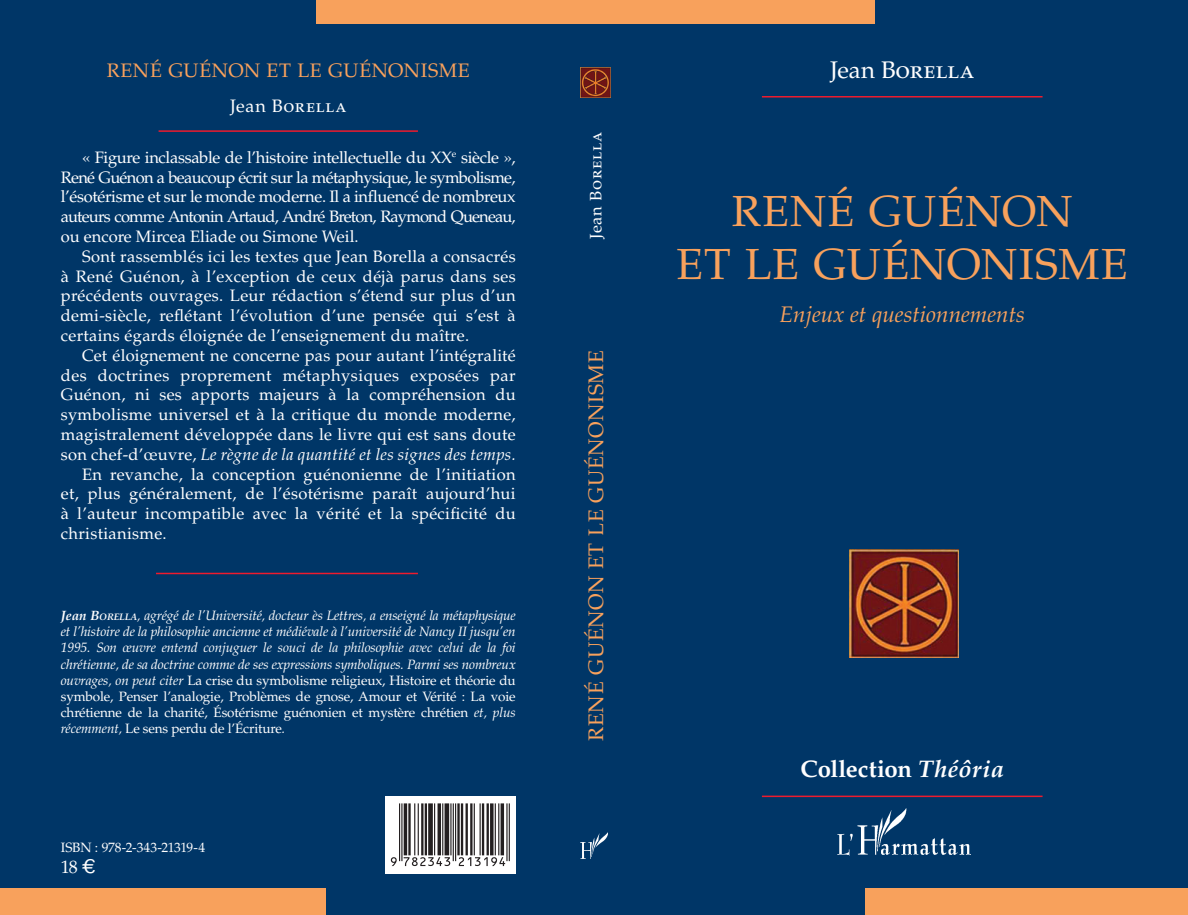
<style>
.page{position:relative;width:1188px;height:915px;background:#003667}
.page>*{position:absolute;margin:0;border:0;box-sizing:border-box;transform-origin:0 0}
.t1{font:43.5px/54px "Palatino";letter-spacing:.02em;color:#f8a15c;text-align:center}
.t2{font:700 24px "Palatino";letter-spacing:-.005em;color:#fff}
.t3{font:24px "Palatino SC";letter-spacing:.005em;color:#fff}
.t4{font:italic 22.5px "Palatino";color:#f8a15c}
.t5{font:21px "Palatino";letter-spacing:.025em;color:#f8a15c}
.t6{font:19.5px "Palatino";letter-spacing:.025em;color:#f8a15c}
.t7{font:18px "Palatino SC";letter-spacing:.05em;color:#fff}
.t8{font:18px "Palatino";color:#fff}
.t9{font:16.5px/19.8px "Palatino";letter-spacing:.02em;color:#fff;text-align:justify}
.t10{font:italic 16.5px "Palatino";letter-spacing:.02em;color:#fff}
.t11{font:16.5px "Palatino SC";letter-spacing:.05em;color:#fff}
.t12{font:italic 13.5px/16.2px "Palatino";letter-spacing:-.01em;color:#fff;text-align:justify}
.t13{font:13.5px "Palatino";letter-spacing:-.025em;color:#fff}
.s1{font-family:"Palatino"}
.s2{font-style:normal}
.s3{font-weight:700}
.s4{font-weight:700;font-size:9.45px}
.s5{font-family:"Palatino SC"}
.s6{font-family:"Geneva"}
.s7{font-style:italic}
</style>
<div class="page">
<div style="left:316px;top:0;width:559px;height:24px;background:#f8a15c"></div>
<div style="left:0;top:888px;width:326px;height:27px;background:#f8a15c"></div>
<div style="left:865px;top:888px;width:323px;height:27px;background:#f8a15c"></div>
<img style="left:838px;top:809px;width:132px;height:47px">
<img style="left:580px;top:833px;width:28px;height:25px">
<img style="left:580px;top:68px;width:30px;height:30px">
<img style="left:850px;top:549px;width:108px;height:109px">
<hr style="left:762px;top:796px;width:281px;height:1px;background:#ee1b2d">
<hr style="left:762px;top:96px;width:281px;height:2px;background:#ee1b2d">
<hr style="left:159px;top:130px;width:259px;height:2px;background:#ee1b2d">
<hr style="left:156px;top:573px;width:262px;height:1px;background:#ee1b2d">
<div style="left:385px;top:796px;width:131px;height:77px;background:#fff"></div>
<svg style="left:391px;top:803px;width:119px;height:63px"></svg>
<p class="t6" style="left:107px;top:59px;width:365px">RENÉ GUÉNON ET LE GUÉNONISME</p>
<p class="t7" style="left:230px;top:95px;width:118px"><span class="s1">Jean B</span>orella</p>
<p class="t9" style="left:61px;top:148px;width:456px;text-indent:21px">« Figure inclassable de l’histoire intellectuelle du XX<sup>e</sup> siècle », René Guénon a beaucoup écrit sur la métaphysique, le symbolisme, l’ésotérisme et sur le monde moderne. Il a influencé de nombreux auteurs comme Antonin Artaud, André Breton, Raymond Queneau, ou encore Mircea Eliade ou Simone Weil.</p>
<p class="t9" style="left:61px;top:247px;width:456px;text-indent:21px">Sont rassemblés ici les textes que Jean Borella a consacrés à René Guénon, à l’exception de ceux déjà parus dans ses précédents ouvrages. Leur rédaction s’étend sur plus d’un demi-siècle, reflétant l’évolution d’une pensée qui s’est à certains égards éloignée de l’enseignement du maître.</p>
<p class="t9" style="left:82px;top:346px;width:435px">Cet éloignement ne concerne pas pour autant l’intégralité</p>
<p class="t9" style="left:61px;top:365px;width:456px">des doctrines proprement métaphysiques exposées par</p>
<p class="t9" style="left:61px;top:385px;width:456px">Guénon, ni ses apports majeurs à la compréhension du</p>
<p class="t9" style="left:61px;top:405px;width:457px">symbolisme universel et à la critique du monde moderne,</p>
<p class="t9" style="left:61px;top:425px;width:456px">magistralement développée dans le livre qui est sans doute</p>
<p class="t10" style="left:61px;top:445px;width:457px"><span class="s2">son chef-d’œuvre,</span> Le règne de la quantité et les signes des temps.</p>
<p class="t9" style="left:82px;top:464px;width:435px">En revanche, la conception guénonienne de l’initiation</p>
<p class="t9" style="left:61px;top:484px;width:456px">et, plus généralement, de l’ésotérisme paraît aujourd’hui</p>
<p class="t9" style="left:61px;top:504px;width:457px">à l’auteur incompatible avec la vérité et la spécificité du</p>
<p class="t9" style="left:61px;top:524px;width:107px">christianisme.</p>
<p class="t12" style="left:61px;top:608px;width:457px"><span class="s3">Jean B</span><span class="s4">ORELLA</span>, agrégé de l’Université, docteur ès Lettres, a enseigné la métaphysique et l’histoire de la philosophie ancienne et médiévale à l’université de Nancy II jusqu’en 1995. Son œuvre entend conjuguer le souci de la philosophie avec celui de la foi chrétienne, de sa doctrine comme de ses expressions symboliques. Parmi ses nombreux ouvrages, on peut citer <span class="s2">La crise du symbolisme religieux, Histoire et théorie du symbole, Penser l’analogie, Problèmes de gnose, Amour et Vérité : La voie chrétienne de la charité, Ésotérisme guénonien et mystère chrétien</span> et, plus récemment, <span class="s2">Le sens perdu de l’Écriture</span>.</p>
<p class="t13" style="left:61px;top:839px;width:146px"><span class="s5">ISBN</span> : 978-2-343-21319-4</p>
<p class="t8" style="left:61px;top:856px;width:36px">18 <span class="s6">€</span></p>
<p class="t11" style="left:586px;top:239px;width:109px;rotate:-90deg"><span class="s1">Jean B</span>orella</p>
<p class="t5" style="left:584px;top:741px;width:392px;rotate:-90deg">RENÉ GUÉNON ET LE GUÉNONISME</p>
<h2 class="t3" style="left:830px;top:55px;width:146px"><span class="s1">Jean B</span>orella</h2>
<h1 class="t1" style="left:677px;top:185px;width:453px">RENÉ GUÉNON<br>ET LE GUÉNONISME</h1>
<h3 class="t4" style="left:780px;top:301px;width:247px">Enjeux et questionnements</h3>
<h2 class="t2" style="left:800px;top:754px;width:205px">Collection <span class="s7">Théôria</span></h2>
</div>
